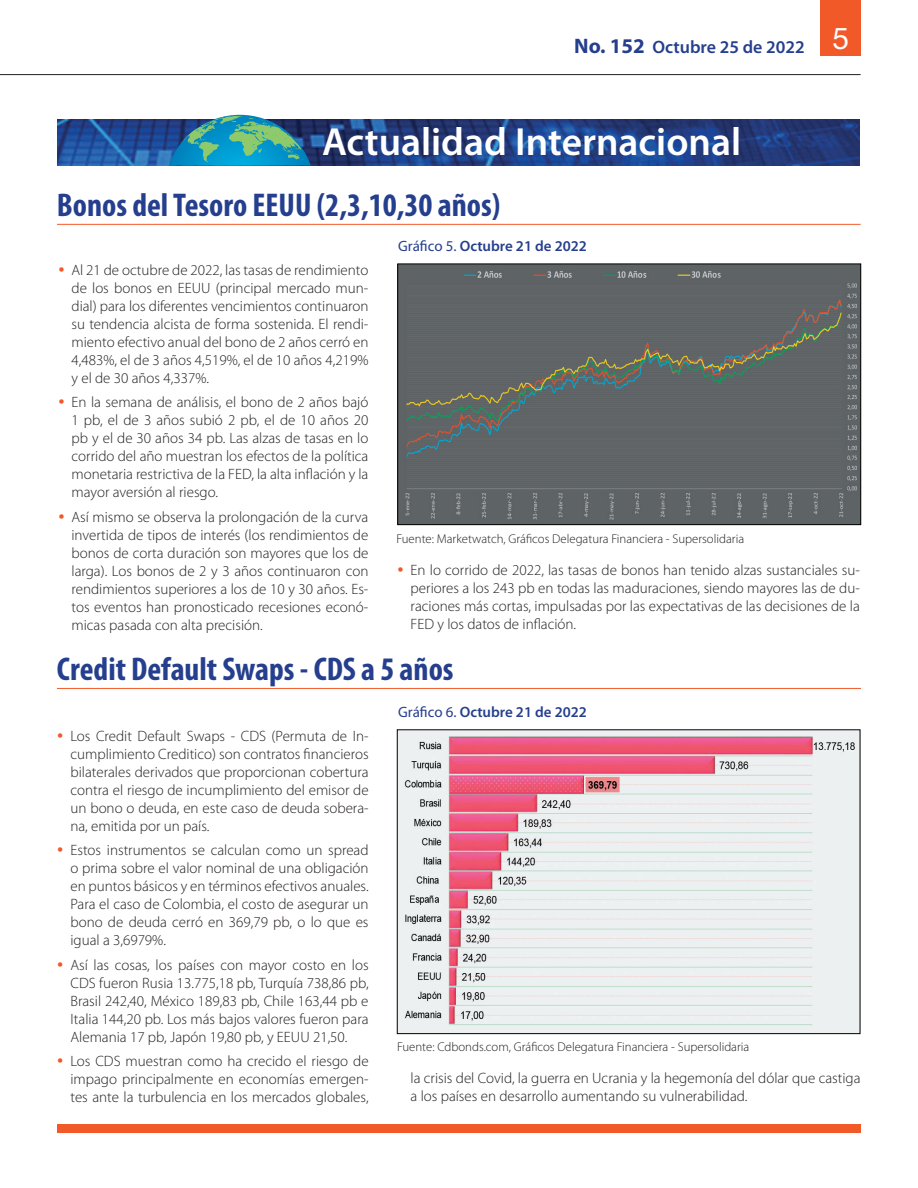
<style>
.page{position:relative;width:918px;height:1188px;background:#fff}
.page>*{position:absolute;margin:0;border:0;box-sizing:border-box;transform-origin:0 0}
.t1{font:600 39.45px "Myriad Pro";color:#fff}
.t2{font:700 condensed 33px "Myriad Pro";color:#253f8e}
.t3{font:600 18px "Myriad Pro";color:#253f8e}
.t4{font:300 15px/18px "Myriad Pro";color:#231f20;text-align:justify}
.t5{font:600 15px "Myriad Pro";color:#253f8e}
.t6{font:300 12.75px "Myriad Pro";color:#231f20}
.s1{font-weight:700;font-size:21px}
.s2{font-weight:400}
</style>
<div class="page">
<div style="left:820px;top:0;width:41px;height:56px;background:#f15929"></div>
<hr style="left:0;top:74px;width:861px;height:1px;background:#231f20">
<img style="left:57px;top:119px;width:803px;height:47px">
<hr style="left:57px;top:224px;width:804px;height:1px;background:#f15929">
<hr style="left:57px;top:688px;width:804px;height:1px;background:#f15929">
<div style="left:400px;top:266px;width:459px;height:257px;background:#5f6366"></div>
<div style="left:398px;top:264px;width:463px;height:261px;border:1px solid #000"></div>
<img style="left:399px;top:732px;width:459px;height:300px">
<div style="left:397px;top:730px;width:463px;height:304px;border:1px solid #000"></div>
<svg style="left:169px;top:115px;width:142px;height:51px;background:#3592a6"></svg>
<div style="left:57px;top:1125px;width:804px;height:8px;background:#f15929"></div>
<p class="t3" style="left:574px;top:37px;width:276px"><span class="s1">No. 152</span> Octubre 25 de 2022 <sup>5</sup></p>
<h1 class="t1" style="left:322px;top:120px;width:421px">Actualidad Internacional</h1>
<h2 class="t2" style="left:57px;top:187px;width:445px">Bonos del Tesoro EEUU (2,3,10,30 años)</h2>
<p class="t5" style="left:398px;top:237px;width:190px"><span class="s2">Gráfico 5.</span> Octubre 21 de 2022</p>
<p class="t4" style="left:72px;top:261px;width:298px">Al 21 de octubre de 2022, las tasas de rendimiento de los bonos en EEUU (principal mercado mun&shy;dial) para los diferentes vencimientos continuaron su tendencia alcista de forma sostenida. El rendi&shy;miento efectivo anual del bono de 2 años cerró en 4,483%, el de 3 años 4,519%, el de 10 años 4,219% y el de 30 años 4,337%.</p>
<p class="t4" style="left:72px;top:394px;width:298px">En la semana de análisis, el bono de 2 años bajó 1 pb, el de 3 años subió 2 pb, el de 10 años 20 pb y el de 30 años 34 pb. Las alzas de tasas en lo corrido del año muestran los efectos de la política monetaria restrictiva de la FED, la alta inflación y la mayor aversión al riesgo.</p>
<p class="t4" style="left:72px;top:508px;width:298px">Así mismo se observa la prolongación de la curva invertida de tipos de interés (los rendimientos de bonos de corta duración son mayores que los de larga). Los bonos de 2 y 3 años continuaron con rendimientos superiores a los de 10 y 30 años. Es&shy;tos eventos han pronosticado recesiones econó&shy;micas pasada con alta precisión.</p>
<p class="t6" style="left:396px;top:532px;width:349px">Fuente: Marketwatch, Gráficos Delegatura Financiera - Supersolidaria</p>
<p class="t4" style="left:411px;top:562px;width:451px">En lo corrido de 2022, las tasas de bonos han tenido alzas sustanciales su&shy;periores a los 243 pb en todas las maduraciones, siendo mayores las de du&shy;raciones más cortas, impulsadas por las expectativas de las decisiones de la FED y los datos de inflación.</p>
<h2 class="t2" style="left:57px;top:651px;width:398px">Credit Default Swaps - CDS a 5 años</h2>
<p class="t4" style="left:70px;top:727px;width:300px">Los Credit Default Swaps - CDS (Permuta de In&shy;cumplimiento Creditico) son contratos financieros bilaterales derivados que proporcionan cobertura contra el riesgo de incumplimiento del emisor de un bono o deuda, en este caso de deuda sobera&shy;na, emitida por un país.</p>
<p class="t4" style="left:70px;top:842px;width:300px">Estos instrumentos se calculan como un spread o prima sobre el valor nominal de una obligación en puntos básicos y en términos efectivos anuales.<br>Para el caso de Colombia, el costo de asegurar un bono de deuda cerró en 369,79 pb, o lo que es igual a 3,6979%.</p>
<p class="t4" style="left:70px;top:956px;width:300px">Así las cosas, los países con mayor costo en los CDS fueron Rusia 13.775,18 pb, Turquía 738,86 pb, Brasil 242,40, México 189,83 pb, Chile 163,44 pb e Italia 144,20 pb. Los más bajos valores fueron para Alemania 17 pb, Japón 19,80 pb, y EEUU 21,50.</p>
<p class="t4" style="left:70px;top:1052px;width:300px">Los CDS muestran como ha crecido el riesgo de impago principalmente en economías emergen&shy;tes ante la turbulencia en los mercados globales,</p>
<p class="t5" style="left:398px;top:703px;width:190px"><span class="s2">Gráfico 6.</span> Octubre 21 de 2022</p>
<p class="t6" style="left:397px;top:1039px;width:354px">Fuente: Cdbonds.com, Gráficos Delegatura Financiera - Supersolidaria</p>
<p class="t4" style="left:411px;top:1070px;width:451px">la crisis del Covid, la guerra en Ucrania y la hegemonía del dólar que castiga a los países en desarrollo aumentando su vulnerabilidad.</p>
</div>
